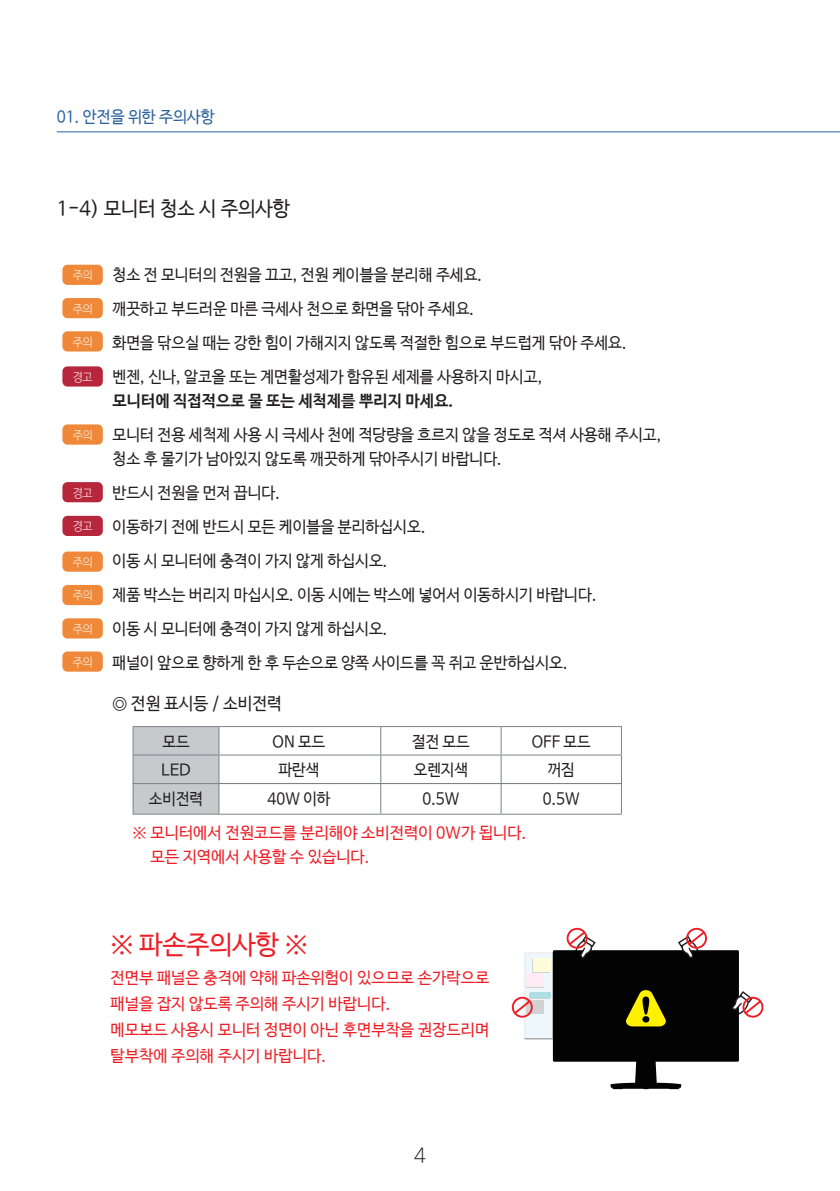
<style>
.page{position:relative;width:840px;height:1191px;background:#fff}
.page>*{position:absolute;margin:0;border:0;box-sizing:border-box;transform-origin:0 0}
.t1{font:26px "Nanum Barun Gothic";color:#ed1f26}
.t2{font:20px "Nanum Barun Gothic";color:#231f20}
.t3{font:300 20px "Nanum Barun Gothic";color:#231f20}
.t4{font:17px "Nanum Barun Gothic";color:#231f20}
.t5{font:16px/34px "Nanum Barun Gothic";color:#231f20}
.t6{font:16px/26px "Nanum Barun Gothic";color:#ed1f26}
.t7{font:16px "Nanum Barun Gothic";color:#231f20;scale:.95 1}
.t8{font:700 16px "Nanum Barun Gothic";color:#231f20}
.t9{font:16px "Nanum Barun Gothic";color:#28619d}
.t10{font:300 12px "Nanum Barun Gothic";letter-spacing:-.05em;color:#fff;scale:.95 1}
</style>
<div class="page">
<div style="left:62px;top:265px;width:41px;height:20px;background:#ef8838;border-radius:5px"></div>
<div style="left:62px;top:298px;width:41px;height:20px;background:#ef8838;border-radius:5px"></div>
<div style="left:62px;top:331px;width:41px;height:20px;background:#ef8838;border-radius:5px"></div>
<div style="left:62px;top:424px;width:41px;height:20px;background:#ef8838;border-radius:5px"></div>
<div style="left:62px;top:551px;width:41px;height:21px;background:#ef8838;border-radius:5px"></div>
<div style="left:62px;top:585px;width:41px;height:20px;background:#ef8838;border-radius:5px"></div>
<div style="left:62px;top:618px;width:41px;height:20px;background:#ef8838;border-radius:5px"></div>
<div style="left:62px;top:651px;width:41px;height:20px;background:#ef8838;border-radius:5px"></div>
<div style="left:62px;top:516px;width:41px;height:20px;background:#b7273b;border-radius:5px"></div>
<div style="left:62px;top:482px;width:41px;height:20px;background:#b7273b;border-radius:5px"></div>
<div style="left:62px;top:366px;width:41px;height:20px;background:#b7273b;border-radius:5px"></div>
<hr style="left:219px;top:726px;width:161px;height:1px;background:#7f8186">
<hr style="left:380px;top:726px;width:121px;height:1px;background:#7f8186">
<hr style="left:501px;top:726px;width:120px;height:1px;background:#7f8186">
<hr style="left:219px;top:754px;width:161px;height:1px;background:#7f8186">
<hr style="left:380px;top:754px;width:121px;height:1px;background:#7f8186">
<hr style="left:501px;top:754px;width:120px;height:1px;background:#7f8186">
<hr style="left:219px;top:783px;width:161px;height:1px;background:#7f8186">
<div style="left:132px;top:726px;width:87px;height:87px;background:#c7cacd"></div>
<hr style="left:380px;top:783px;width:121px;height:1px;background:#7f8186">
<svg style="left:380px;top:727px;width:1px;height:86px"></svg>
<hr style="left:501px;top:783px;width:120px;height:1px;background:#7f8186">
<svg style="left:500px;top:727px;width:1px;height:86px"></svg>
<hr style="left:132px;top:813px;width:87px;height:1px;background:#7f8186">
<hr style="left:219px;top:813px;width:161px;height:1px;background:#7f8186">
<hr style="left:380px;top:813px;width:121px;height:1px;background:#7f8186">
<hr style="left:501px;top:813px;width:120px;height:1px;background:#7f8186">
<hr style="left:57px;top:131px;width:782px;height:1px;background:#28619d">
<svg style="left:511px;top:928px;width:252px;height:161px"></svg>
<p class="t9" style="left:57px;top:108px;width:159px">01. 안전을 위한 주의사항</p>
<p class="t2" style="left:57px;top:198px;width:235px">1-4) 모니터 청소 시 주의사항</p>
<p class="t10" style="left:73px;top:269px;width:22px">주의</p>
<p class="t10" style="left:73px;top:302px;width:22px">주의</p>
<p class="t10" style="left:73px;top:336px;width:22px">주의</p>
<p class="t10" style="left:73px;top:371px;width:22px">경고</p>
<p class="t10" style="left:73px;top:429px;width:22px">주의</p>
<p class="t10" style="left:73px;top:486px;width:22px">경고</p>
<p class="t10" style="left:73px;top:520px;width:22px">경고</p>
<p class="t10" style="left:73px;top:556px;width:22px">주의</p>
<p class="t10" style="left:73px;top:589px;width:22px">주의</p>
<p class="t10" style="left:73px;top:623px;width:22px">주의</p>
<p class="t10" style="left:73px;top:656px;width:22px">주의</p>
<p class="t5" style="left:112px;top:258px;width:515px">청소 전 모니터의 전원을 끄고, 전원 케이블을 분리해 주세요.<br>깨끗하고 부드러운 마른 극세사 천으로 화면을 닦아 주세요.<br>화면을 닦으실 때는 강한 힘이 가해지지 않도록 적절한 힘으로 부드럽게 닦아 주세요. 벤젠, 신나, 알코올 또는 계면활성제가 함유된 세제를 사용하지 마시고,</p>
<p class="t8" style="left:112px;top:392px;width:342px">모니터에 직접적으로 물 또는 세척제를 뿌리지 마세요.</p>
<p class="t5" style="left:112px;top:423px;width:550px;line-height:24px">모니터 전용 세척제 사용 시 극세사 천에 적당량을 흐르지 않을 정도로 적셔 사용해 주시고, 청소 후 물기가 남아있지 않도록 깨끗하게 닦아주시기 바랍니다.</p>
<p class="t5" style="left:112px;top:476px;width:485px">반드시 전원을 먼저 끕니다.<br>이동하기 전에 반드시 모든 케이블을 분리하십시오.<br>이동 시 모니터에 충격이 가지 않게 하십시오.<br>제품 박스는 버리지 마십시오. 이동 시에는 박스에 넣어서 이동하시기 바랍니다. 이동 시 모니터에 충격이 가지 않게 하십시오.<br>패널이 앞으로 향하게 한 후 두손으로 양쪽 사이드를 꼭 쥐고 운반하십시오.</p>
<p class="t4" style="left:112px;top:695px;width:171px">◎ 전원 표시등 / 소비전력</p>
<p class="t7" style="left:162px;top:733px;width:30px">모드</p>
<p class="t7" style="left:272px;top:733px;width:57px">ON 모드</p>
<p class="t7" style="left:412px;top:733px;width:62px">절전 모드</p>
<p class="t7" style="left:531px;top:733px;width:63px">OFF 모드</p>
<p class="t5" style="left:161px;top:754px;width:31px">LED</p>
<p class="t7" style="left:278px;top:762px;width:44px">파란색</p>
<p class="t7" style="left:413px;top:762px;width:59px">오렌지색</p>
<p class="t7" style="left:547px;top:762px;width:30px">꺼짐</p>
<p class="t7" style="left:149px;top:790px;width:59px">소비전력</p>
<p class="t7" style="left:267px;top:790px;width:68px">40W 이하</p>
<p class="t7" style="left:422px;top:790px;width:40px">0.5W</p>
<p class="t7" style="left:542px;top:790px;width:40px">0.5W</p>
<p class="t6" style="left:150px;top:821px;width:377px;line-height:24px;text-indent:-18px">※ 모니터에서 전원코드를 분리해야 소비전력이 0W가 됩니다. 모든 지역에서 사용할 수 있습니다.</p>
<h1 class="t1" style="left:110px;top:931px;width:199px">※ 파손주의사항 ※</h1>
<p class="t6" style="left:110px;top:991px;width:380px">패널을 잡지 않도록 주의해 주시기 바랍니다.<br>메모보드 사용시 모니터 정면이 아닌 후면부착을 권장드리며 탈부착에 주의해 주시기 바랍니다.</p>
<p class="t6" style="left:110px;top:965px;width:380px">전면부 패널은 충격에 약해 파손위험이 있으므로 손가락으로</p>
<p class="t3" style="left:414px;top:1145px;width:13px">4</p>
</div>
